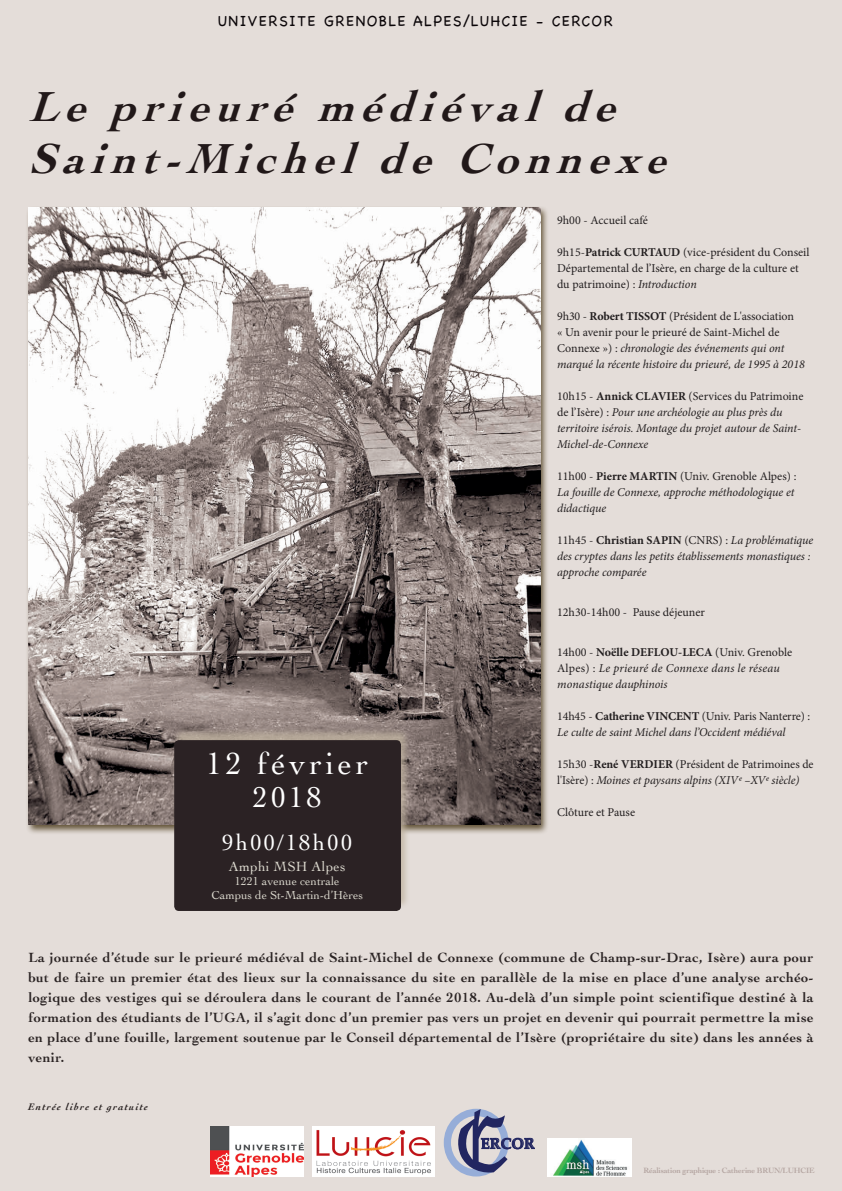
<style>
.page{position:relative;width:842px;height:1191px;background:#e4ddd9}
.page>*{position:absolute;margin:0;border:0;box-sizing:border-box;transform-origin:0 0}
.t1{font:italic 700 44px/52px "Cochin";color:#211819}
.t2{font:32px "Cochin";letter-spacing:.12em;color:#fff}
.t3{font:30px "Cochin";color:#fff}
.t4{font:23px "Cochin";letter-spacing:.09em;color:#fff}
.t5{font:15px "Chalkboard";letter-spacing:.09em;color:#0a0508}
.t6{font:700 14.8px "Palatino Linotype";letter-spacing:.015em;color:#222661}
.t7{font:700 14px/20px "Cochin";letter-spacing:.03em;color:#2b2424;text-align:justify}
.t8{font:14px "Cochin";letter-spacing:.02em;color:#dcd9ce}
.t9{font:italic 12px/16px "Minion Pro";letter-spacing:-.005em;color:#231f20}
.t10{font:12px/16px "Minion Pro";color:#231f20}
.t11{font:12px/14px "Cochin";color:#dcd9ce;text-align:center}
.t12{font:italic 700 10px "Cochin";letter-spacing:.12em;color:#2b2424}
.t13{font:700 8px "Cochin";letter-spacing:-.02em;color:#b5a6a2}
.s1{font-size:42px}
.s2{font-weight:700}
.s3{font-style:italic}
.s4{font-style:normal}
.s5{font-weight:700;font-style:normal}
</style>
<div class="page">
<div style="left:25px;top:206px;width:524px;height:629px;background:#392703;opacity:.75"></div>
<img style="left:28px;top:207px;width:512px;height:617px">
<div style="left:173px;top:727px;width:237px;height:182px;background:#bfb29f;opacity:.75"></div>
<div style="left:174px;top:740px;width:227px;height:171px;background:#2b2224;border-radius:5px"></div>
<img style="left:211px;top:1126px;width:93px;height:50px">
<img style="left:312px;top:1126px;width:122px;height:50px">
<img style="left:547px;top:1138px;width:84px;height:38px">
<svg style="left:444px;top:1108px;width:91px;height:68px"></svg>
<p class="t5" style="left:217px;top:12px;width:397px">UNIVERSITE GRENOBLE ALPES/LUHCIE - CERCOR</p>
<h1 class="t1" style="left:28px;top:78px;width:656px">Le p rieuré médiéval de<br>Saint-Michel de Connex<span class="s1">e</span></h1>
<h2 class="t2" style="left:206px;top:742px;width:164px">12 février</h2>
<h3 class="t3" style="left:253px;top:777px;width:70px">2018</h3>
<h3 class="t4" style="left:222px;top:827px;width:132px">9h00/18h00</h3>
<p class="t8" style="left:229px;top:857px;width:118px">Amphi MSH Alpes</p>
<p class="t11" style="left:211px;top:873px;width:153px">1221 avenue centrale<br>Campus de St-Martin-d’Hères</p>
<p class="t10" style="left:557px;top:212px;width:92px">9h00 - Accueil café</p>
<p class="t10" style="left:557px;top:244px;width:254px">9h15-<span class="s2">Patrick CURTAUD</span> (vice-président du Conseil<br>Départemental de l’Isère, en charge de la culture et du patrimoine) : <span class="s3">Introduction</span></p>
<p class="t10" style="left:557px;top:308px;width:249px">9h30 - <span class="s2">Robert TISSOT</span> (Président de L'association<br>« Un avenir pour le prieuré de Saint-Michel de Connexe ») : <span class="s3">chronologie des événements qui ont marqué la récente histoire du prieuré, de 1995 à 2018</span></p>
<p class="t9" style="left:557px;top:388px;width:248px"><span class="s4">10h15 -</span> <span class="s5">Annick CLAVIER</span> <span class="s4">(Services du Patrimoine de l’Isère) :</span> Pour une archéologie au plus près du territoire isérois. Montage du projet autour de Saint-Michel-de-Connexe</p>
<p class="t9" style="left:557px;top:468px;width:241px"><span class="s4">11h00 -</span> <span class="s5">Pierre MARTIN</span> <span class="s4">(Univ. Grenoble Alpes) :<br></span>La fouille de Connexe, approche méthodologique et didactique</p>
<p class="t9" style="left:557px;top:532px;width:258px"><span class="s4">11h45 -</span> <span class="s5">Christian SAPIN</span> <span class="s4">(CNRS) :</span> La problématique des cryptes dans les petits établissements monastiques : approche comparée</p>
<p class="t10" style="left:557px;top:604px;width:149px">12h30-14h00 - Pause déjeuner</p>
<p class="t9" style="left:557px;top:644px;width:237px"><span class="s4">14h00 -</span> <span class="s5">Noëlle DEFLOU-LECA</span> <span class="s4">(Univ. Grenoble<br>Alpes) :</span> Le prieuré de Connexe dans le réseau monastique dauphinois</p>
<p class="t9" style="left:557px;top:708px;width:255px"><span class="s4">14h45 -</span> <span class="s5">Catherine VINCENT</span> <span class="s4">(Univ. Paris Nanterre) :<br></span>Le culte de saint Michel dans l’Occident médiéval</p>
<p class="t10" style="left:557px;top:756px;width:258px">15h30 -<span class="s2">René VERDIER</span> (Président de Patrimoines de l'Isère) : <span class="s3">Moines et paysans alpins (XIVe –XVe siècle)</span></p>
<p class="t10" style="left:557px;top:804px;width:80px">Clôture et Pause</p>
<p class="t7" style="left:28px;top:946px;width:787px">La journée d’étude sur le prieuré médiéval de Saint-Michel de Connexe (commune de Champ-sur-Drac, Isère) aura pour but de faire un premier état des lieux sur la connaissance du site en parallèle de la mise en place d’une analyse archéo&shy;logique des vestiges qui se déroulera dans le courant de l’année 2018. Au-delà d’un simple point scientifique destiné à la formation des étudiants de l’UGA, il s’agit donc d’un premier pas vers un projet en devenir qui pourrait permettre la mise en place d’une fouille, largement soutenue par le Conseil départemental de l’Isère (propriétaire du site) dans les années à venir.</p>
<p class="t12" style="left:28px;top:1100px;width:121px">Entrée libre et gratuite</p>
<p class="t6" style="left:481px;top:1133px;width:55px">ERCOR</p>
<p class="t13" style="left:643px;top:1165px;width:173px">Réalisation graphique : Catherine BRUN/LUHCIE</p>
</div>
